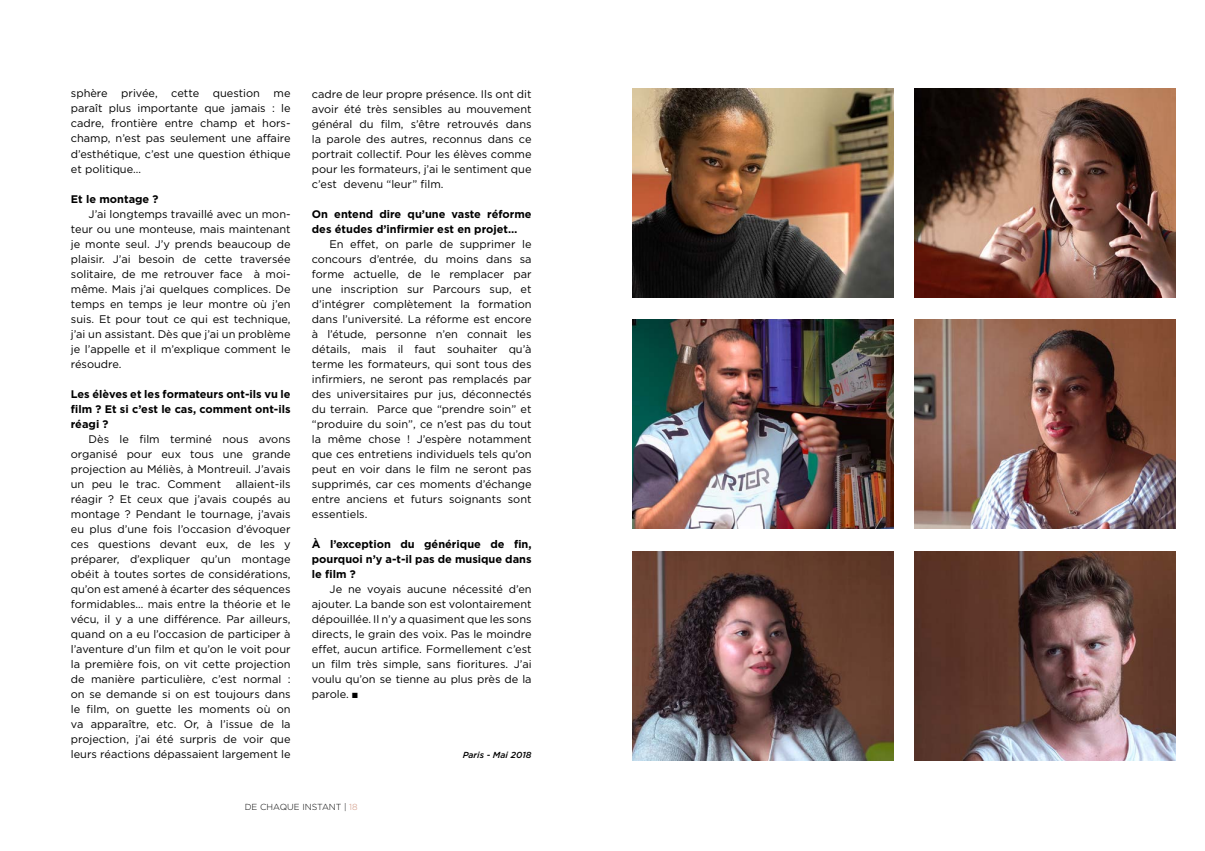
<style>
.page{position:relative;width:1205px;height:851px;background:#fff}
.page>*{position:absolute;margin:0;border:0;box-sizing:border-box;transform-origin:0 0}
.t1{font:11px/15px "Gotham";color:#000;text-align:justify}
.t2{font:700 11px/15px "Gotham";color:#000;text-align:justify}
.t3{font:300 8.75px "Gotham";color:#000}
.t4{font:italic 500 8.75px "Gotham";color:#000}
.s1{color:#cf937d}
</style>
<div class="page">
<img style="left:632px;top:319px;width:261px;height:209px">
<img style="left:914px;top:551px;width:261px;height:209px">
<img style="left:632px;top:89px;width:261px;height:209px">
<img style="left:914px;top:89px;width:261px;height:209px">
<img style="left:632px;top:551px;width:261px;height:209px">
<img style="left:914px;top:319px;width:261px;height:209px">
<p class="t1" style="left:71px;top:86px;width:221px">sphère privée, cette question me paraît plus importante que jamais : le cadre, frontière entre champ et hors&shy;champ, n’est pas seulement une affaire d’esthétique, c’est une question éthique et politique…</p>
<p class="t2" style="left:71px;top:191px;width:89px">Et le montage ?</p>
<p class="t1" style="left:71px;top:206px;width:221px;text-indent:18px">J’ai longtemps travaillé avec un mon&shy;teur ou une monteuse, mais maintenant je monte seul. J’y prends beaucoup de plaisir. J’ai besoin de cette traversée solitaire, de me retrouver face à moi&shy;même. Mais j’ai quelques complices. De temps en temps je leur montre où j’en suis. Et pour tout ce qui est technique, j’ai un assistant. Dès que j’ai un problème je l’appelle et il m’explique comment le résoudre.</p>
<p class="t2" style="left:71px;top:386px;width:221px">Les élèves et les formateurs ont-ils vu le film ? Et si c’est le cas, comment ont-ils réagi ?</p>
<p class="t1" style="left:71px;top:431px;width:221px;text-indent:18px">Dès le film terminé nous avons organisé pour eux tous une grande projection au Méliès, à Montreuil. J’avais un peu le trac. Comment</p>
<p class="t1" style="left:71px;top:476px;width:221px;text-indent:165px">allaient-ils réagir ? Et ceux que j’avais coupés au montage ? Pendant le tournage, j’avais eu plus d’une fois l’occasion d’évoquer ces questions devant eux, de les y préparer, d’expliquer qu’un montage obéit à toutes sortes de considérations, qu’on est amené à écarter des séquences formidables… mais entre la théorie et le vécu, il y a une différence. Par ailleurs, quand on a eu l’occasion de participer à l’aventure d’un film et qu’on le voit pour la première fois, on vit cette projection de manière particulière, c’est normal : on se demande si on est toujours dans le film, on guette les moments où on va apparaître, etc. Or, à l’issue de la projection, j’ai été surpris de voir que leurs réactions dépassaient largement le</p>
<p class="t1" style="left:312px;top:86px;width:221px">cadre de leur propre présence. Ils ont dit avoir été très sensibles au mouvement général du film, s’être retrouvés dans la parole des autres, reconnus dans ce portrait collectif. Pour les élèves comme pour les formateurs, j’ai le sentiment que c’est devenu “leur” film.</p>
<p class="t2" style="left:312px;top:206px;width:221px">On entend dire qu’une vaste réforme des études d’infirmier est en projet…</p>
<p class="t1" style="left:312px;top:236px;width:221px;text-indent:18px">En effet, on parle de supprimer le concours d’entrée, du moins dans sa forme actuelle, de le remplacer par une inscription sur Parcours sup, et d’intégrer complètement la formation dans l’université. La réforme est encore à l’étude, personne n’en connait les détails, mais il faut souhaiter qu’à terme les formateurs, qui sont tous des infirmiers, ne seront pas remplacés par des universitaires pur jus, déconnectés du terrain. Parce que “prendre soin” et “produire du soin”, ce n’est pas du tout la même chose ! J’espère notamment que ces entretiens individuels tels qu’on peut en voir dans le film ne seront pas supprimés, car ces moments d’échange entre anciens et futurs soignants sont essentiels.</p>
<p class="t2" style="left:312px;top:536px;width:221px">À l’exception du générique de fin, pourquoi n’y a-t-il pas de musique dans le film ?</p>
<p class="t1" style="left:312px;top:581px;width:221px;text-indent:18px">Je ne voyais aucune nécessité d’en ajouter. La bande son est volontairement dépouillée. Il n’y a quasiment que les sons directs, le grain des voix. Pas le moindre effet, aucun artifice. Formellement c’est un film très simple, sans fioritures. J’ai voulu qu’on se tienne au plus près de la parole. ■</p>
<p class="t4" style="left:463px;top:749px;width:70px">Paris - Mai 2018</p>
<p class="t3" style="left:245px;top:801px;width:114px">DE CHAQUE INSTANT | <span class="s1">18</span></p>
</div>
